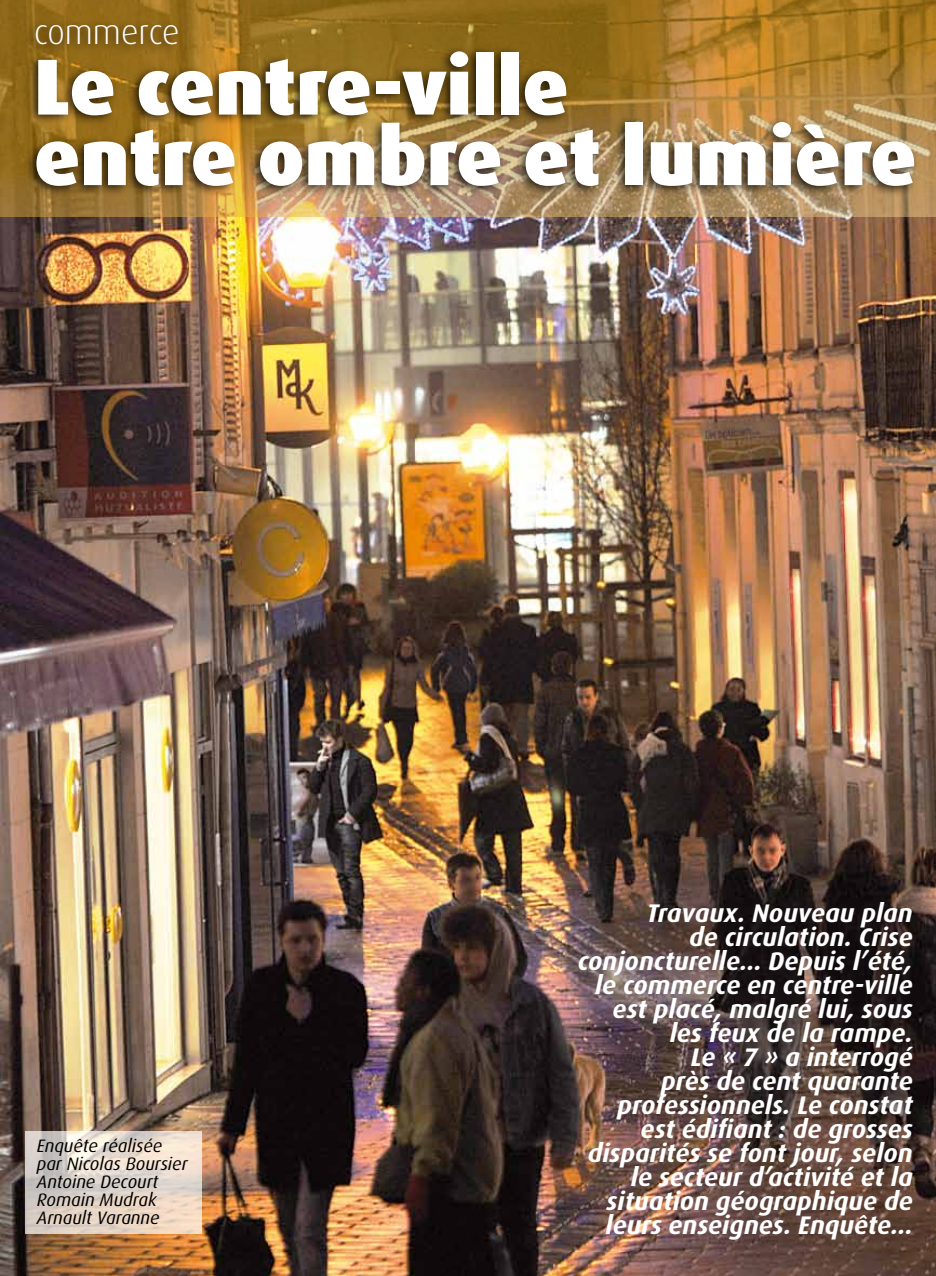
<style>
.page{position:relative;width:936px;height:1276px;background:#fff}
.page>*{position:absolute;margin:0;border:0;box-sizing:border-box;transform-origin:0 0}
.t1{font:900 79.5px/70.5px "Dax";color:#fff}
.t2{font:300 34.5px "Dax";color:#fff}
.t3{font:italic 700 25.5px/24px "Dax";color:#fff;text-align:right}
.t4{font:italic 18px/18px "Dax";color:#000}
</style>
<div class="page">
<img style="left:0;top:216px;width:935px;height:1060px">
<svg style="left:0;top:0;width:935px;height:216px;background:#a6803d"></svg>
<div style="left:23px;top:19px;width:896px;height:178px;background:#000;opacity:.75"></div>
<svg style="left:26px;top:1131px;width:176px;height:102px;background:#e2d5ca"></svg>
<h2 class="t2" style="left:34px;top:13px;width:147px">commerce</h2>
<h1 class="t1" style="left:34px;top:52px;width:883px">Le centre-ville<br>entre ombre et lumière</h1>
<p class="t4" style="left:37px;top:1137px;width:152px">Enquête réalisée par Nicolas Boursier<br>Antoine Decourt<br>Romain Mudrak<br>Arnault Varanne</p>
<p class="t3" style="left:577px;top:901px;width:336px">Travaux. Nouveau plan<br>de circulation. Crise conjoncturelle… Depuis l’été, le commerce en centre-ville est placé, malgré lui, sous les feux de la rampe.<br>Le « 7 » a interrogé<br>près de cent quarante professionnels. Le constat est édifiant : de grosses disparités se font jour, selon le secteur d’activité et la situation géographique de leurs enseignes. Enquête…</p>
</div>
